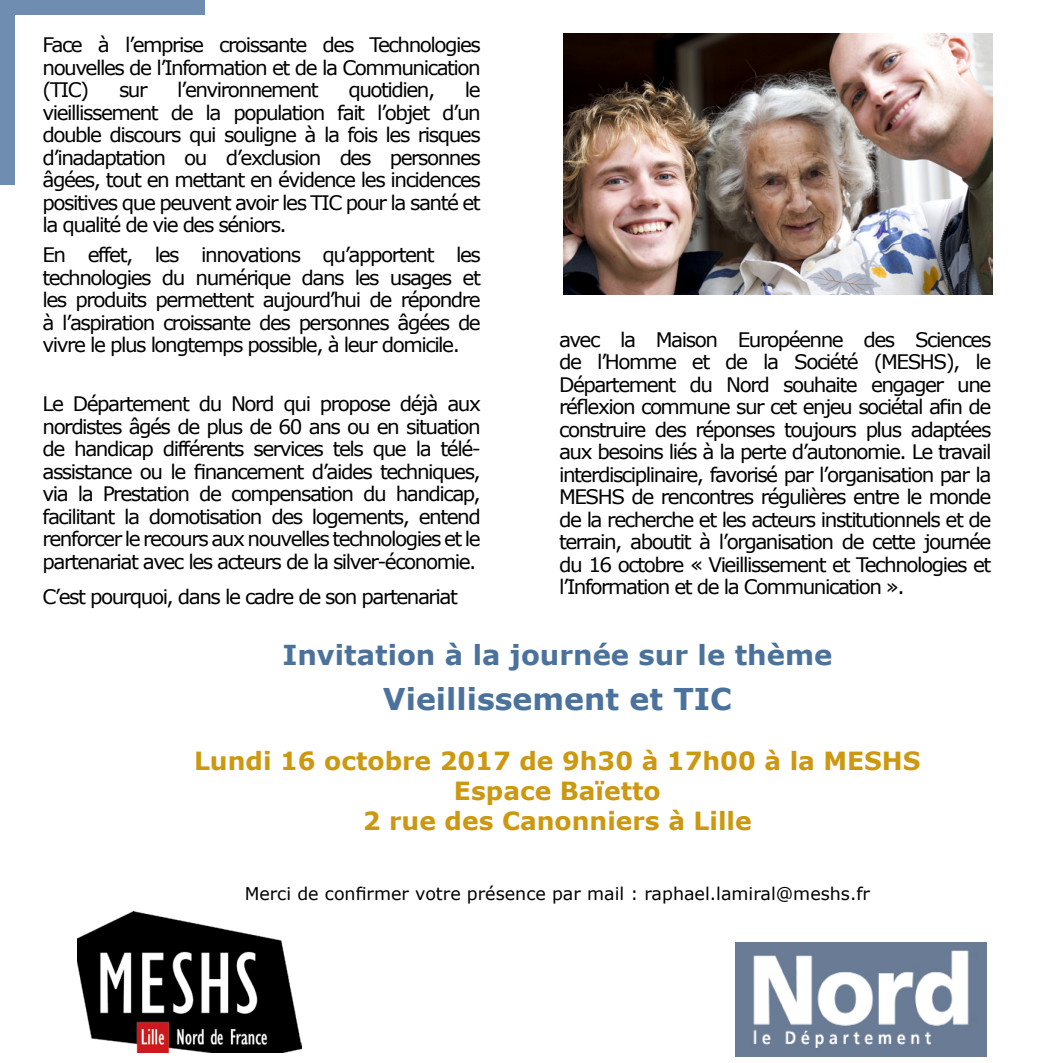
<style>
.page{position:relative;width:1063px;height:1063px;background:#fff}
.page>*{position:absolute;margin:0;border:0;box-sizing:border-box;transform-origin:0 0}
.t1{font:700 30px "Verdana";color:#4b729c}
.t2{font:700 27.5px "Verdana";color:#4b729c}
.t3{font:700 25px/30px "Verdana";color:#cc980f;text-align:center}
.t4{font:20px/22.5px "Verdana";letter-spacing:-.075em;color:#000;text-align:justify}
.t5{font:17.5px "Verdana";color:#000}
</style>
<div class="page">
<img style="left:563px;top:33px;width:429px;height:261px">
<img style="left:735px;top:942px;width:252px;height:114px">
<img style="left:77px;top:912px;width:225px;height:141px">
<div style="left:0;top:1px;width:14px;height:184px;background:#6f8cb1"></div>
<div style="left:0;top:0;width:204px;height:15px;background:#6f8cb1"></div>
<p class="t4" style="left:43px;top:34px;width:440px">Face à l’emprise croissante des Technologies nouvelles de l’Information et de la Communication (TIC)</p>
<p class="t4" style="left:43px;top:79px;width:440px;text-indent:422px">le vieillissement de la population fait l’objet d’un double discours qui souligne à la fois les risques d’inadaptation ou d’exclusion des personnes âgées, tout en mettant en évidence les incidences positives que peuvent avoir les TIC pour la santé et la qualité de vie des séniors.</p>
<p class="t4" style="left:43px;top:243px;width:440px">En effet, les innovations qu’apportent les technologies du numérique dans les usages et les produits permettent aujourd’hui de répondre à l’aspiration croissante des personnes âgées de vivre le plus longtemps possible, à leur domicile.</p>
<p class="t4" style="left:43px;top:393px;width:440px">Le Département du Nord qui propose déjà aux nordistes âgés de plus de 60 ans ou en situation de handicap différents services tels que la télé&shy;assistance ou le financement d’aides techniques, via la Prestation de compensation du handicap, facilitant la domotisation des logements, entend renforcer le recours aux nouvelles technologies et le partenariat avec les acteurs de la silver-économie.</p>
<p class="t4" style="left:43px;top:585px;width:417px">C’est pourquoi, dans le cadre de son partenariat</p>
<p class="t4" style="left:119px;top:79px;width:30px">sur</p>
<p class="t4" style="left:177px;top:79px;width:143px">l’environnement</p>
<p class="t4" style="left:348px;top:79px;width:88px">quotidien,</p>
<p class="t4" style="left:559px;top:328px;width:434px">avec la Maison Européenne des Sciences de l’Homme et de la Société (MESHS), le Département du Nord souhaite engager une réflexion commune sur cet enjeu sociétal afin de construire des réponses toujours plus adaptées aux besoins liés à la perte d’autonomie. Le travail interdisciplinaire, favorisé par l’organisation par la MESHS de rencontres régulières entre le monde de la recherche et les acteurs institutionnels et de terrain, aboutit à l’organisation de cette journée du 16 octobre « Vieillissement et Technologies et l’Information et de la Communication ».</p>
<h2 class="t2" style="left:282px;top:636px;width:552px">Invitation à la journée sur le thème</h2>
<h1 class="t1" style="left:383px;top:678px;width:351px">Vieillissement et TIC</h1>
<p class="t3" style="left:194px;top:746px;width:728px">Lundi 16 octobre 2017 de 9h30 à 17h00 à la MESHS<br>Espace Baïetto<br>2 rue des Canonniers à Lille</p>
<p class="t5" style="left:245px;top:882px;width:627px">Merci de confirmer votre présence par mail : raphael.lamiral@meshs.fr</p>
</div>
